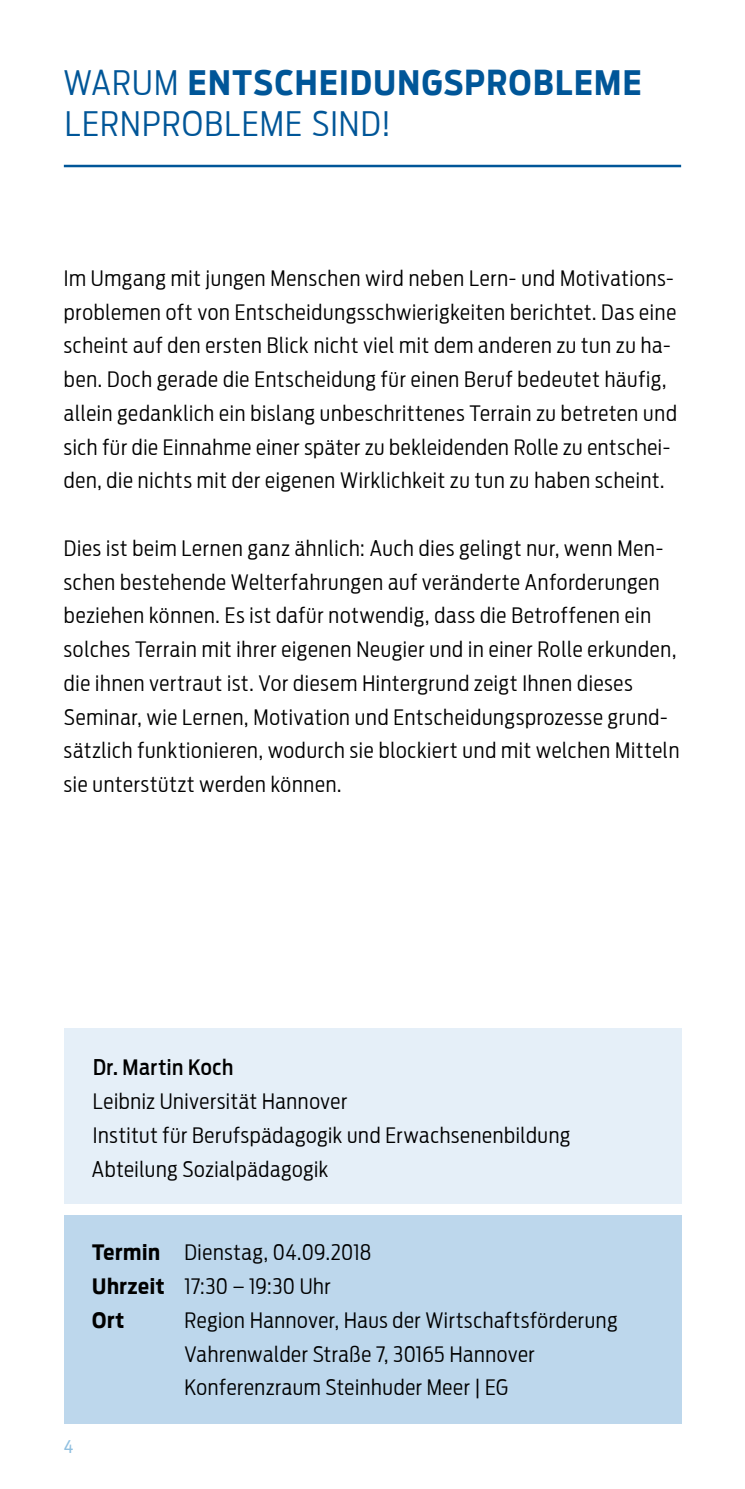
<style>
.page{position:relative;width:745px;height:1489px;background:#fff}
.page>*{position:absolute;margin:0;border:0;box-sizing:border-box;transform-origin:0 0}
.t1{font:300 33.75px/40.5px "Antenna Cond";letter-spacing:.035em;color:#005698}
.t2{font:300 21.25px/33.8px "Antenna Cond";letter-spacing:.035em;color:#000}
.t3{font:500 21.25px "Antenna Cond";letter-spacing:.03em;color:#000}
.t4{font:17.5px "Antenna Cond";color:#91c0e0}
.s1{font-weight:700}
</style>
<div class="page">
<hr style="left:64px;top:165px;width:616px;height:2px;background:#005698">
<div style="left:64px;top:1028px;width:616px;height:175px;background:#e5eff8"></div>
<div style="left:64px;top:1214px;width:616px;height:209px;background:#bdd7ec"></div>
<h1 class="t1" style="left:63px;top:62px;width:579px">WARUM <span class="s1">ENTSCHEIDUNGSPROBLEME<br></span>LERNPROBLEME SIND!</h1>
<p class="t2" style="left:64px;top:261px;width:614px">Im Umgang mit jungen Menschen wird neben Lern- und Motivations&shy;problemen oft von Entscheidungsschwierigkeiten berichtet. Das eine scheint auf den ersten Blick nicht viel mit dem anderen zu tun zu ha&shy;ben. Doch gerade die Entscheidung für einen Beruf bedeutet häufig, allein gedanklich ein bislang unbeschrittenes Terrain zu betreten und sich für die Einnahme einer später zu bekleidenden Rolle zu entschei&shy;den, die nichts mit der eigenen Wirklichkeit zu tun zu haben scheint.</p>
<p class="t2" style="left:64px;top:531px;width:616px">Dies ist beim Lernen ganz ähnlich: Auch dies gelingt nur, wenn Men&shy;schen bestehende Welterfahrungen auf veränderte Anforderungen beziehen können. Es ist dafür notwendig, dass die Betroffenen ein solches Terrain mit ihrer eigenen Neugier und in einer Rolle erkunden, die ihnen vertraut ist. Vor diesem Hintergrund zeigt Ihnen dieses Seminar, wie Lernen, Motivation und Entscheidungsprozesse grund&shy;sätzlich funktionieren, wodurch sie blockiert und mit welchen Mitteln sie unterstützt werden können.</p>
<p class="t3" style="left:93px;top:1054px;width:142px">Dr. Martin Koch</p>
<p class="t2" style="left:92px;top:1084px;width:479px">Leibniz Universität Hannover<br>Institut für Berufspädagogik und Erwachsenenbildung<br>Abteilung Sozialpädagogik</p>
<p class="t4" style="left:64px;top:1436px;width:11px">4</p>
<p class="t2" style="left:92px;top:1235px;width:280px"><span class="s1">Termin</span> Dienstag, 04.09.2018<br><span class="s1">Uhrzeit</span> 17:30 – 19:30 Uhr<br><span class="s1">Ort</span></p>
<p class="t2" style="left:184px;top:1303px;width:434px">Region Hannover, Haus der Wirtschaftsförderung<br>Vahrenwalder Straße 7, 30165 Hannover<br>Konferenzraum Steinhuder Meer | EG</p>
</div>
